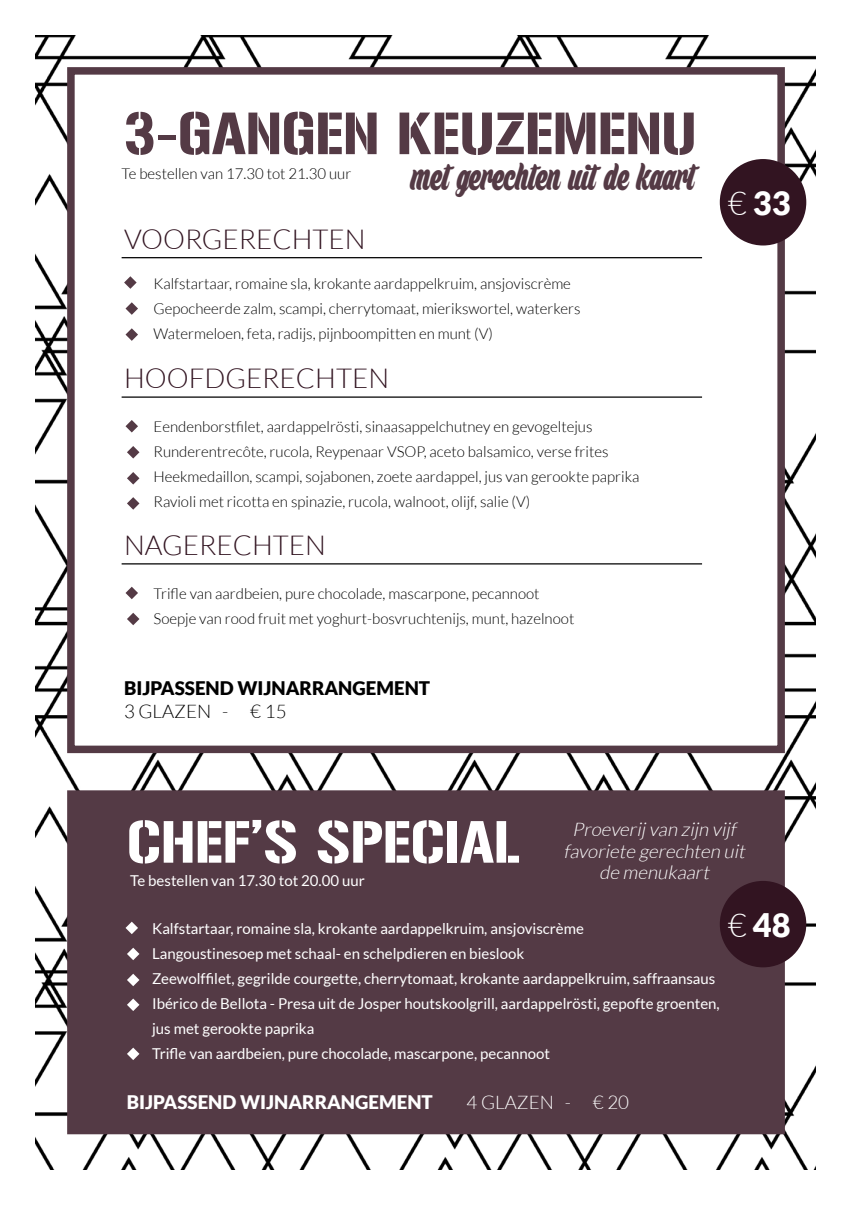
<style>
.page{position:relative;width:851px;height:1205px;background:#fff}
.page>*{position:absolute;margin:0;border:0;box-sizing:border-box;transform-origin:0 0}
.t1{font:52.5px "Gunplay";color:#543a45}
.t2{font:52.5px "Gunplay";color:#fff}
.t3{font:38.75px "Backpack Personal Use";color:#543a45}
.t4{font:900 32.5px "Lato";color:#fff}
.t5{font:300 27.5px "Lato";color:#321421}
.t6{font:italic 300 18.75px/21.2px "Lato";color:#fff;text-align:center}
.t7{font:900 18.75px "Lato";color:#000}
.t8{font:900 18.75px "Lato";color:#fff}
.t9{font:300 18.75px "Lato";color:#000}
.t10{font:300 18.75px "Lato";color:#fff}
.t11{font:300 15px/25px "Lato";color:#000}
.t12{font:15px/25px "Lato";color:#fff}
.s1{font-weight:300}
</style>
<div class="page">
<img style="left:36px;top:35px;width:779px;height:1134px">
<div style="left:67px;top:67px;width:717px;height:686px;background:#fff;border:8px solid #543a45"></div>
<hr style="left:122px;top:257px;width:580px;height:1px;background:#000">
<hr style="left:122px;top:396px;width:580px;height:2px;background:#000">
<hr style="left:122px;top:563px;width:580px;height:1px;background:#000">
<svg style="left:124px;top:276px;width:13px;height:13px"></svg>
<svg style="left:125px;top:302px;width:13px;height:13px"></svg>
<svg style="left:125px;top:328px;width:13px;height:13px"></svg>
<svg style="left:125px;top:420px;width:13px;height:12px"></svg>
<svg style="left:127px;top:446px;width:12px;height:12px"></svg>
<svg style="left:127px;top:472px;width:12px;height:12px"></svg>
<svg style="left:127px;top:497px;width:12px;height:13px"></svg>
<svg style="left:125px;top:587px;width:13px;height:12px"></svg>
<svg style="left:127px;top:613px;width:12px;height:12px"></svg>
<div style="left:719px;top:159px;width:87px;height:86px;background:#321421;border-radius:50%"></div>
<div style="left:67px;top:790px;width:717px;height:344px;background:#543a45"></div>
<div style="left:719px;top:881px;width:87px;height:86px;background:#321421;border-radius:50%"></div>
<svg style="left:125px;top:921px;width:13px;height:13px"></svg>
<svg style="left:127px;top:947px;width:12px;height:13px"></svg>
<svg style="left:127px;top:973px;width:12px;height:13px"></svg>
<svg style="left:127px;top:998px;width:12px;height:13px"></svg>
<svg style="left:127px;top:1047px;width:12px;height:13px"></svg>
<h1 class="t1" style="left:124px;top:103px;width:573px">3-GANGEN KEUZEMENU</h1>
<p class="t11" style="left:122px;top:161px;width:231px">Te bestellen van 17.30 tot 21.30 uur</p>
<h3 class="t5" style="left:124px;top:224px;width:243px">VOORGERECHTEN</h3>
<h2 class="t3" style="left:410px;top:154px;width:285px">met gerechten uit de kaart</h2>
<p class="t11" style="left:153px;top:271px;width:428px">Kalfstartaar, romaine sla, krokante aardappelkruim, ansjoviscrème<br>Gepocheerde zalm, scampi, cherrytomaat, mierikswortel, waterkers<br>Watermeloen, feta, radijs, pijnboompitten en munt (V)</p>
<h3 class="t5" style="left:124px;top:363px;width:266px">HOOFDGERECHTEN</h3>
<p class="t11" style="left:153px;top:414px;width:487px">Eendenborstfilet, aardappelrösti, sinaasappelchutney en gevogeltejus Runderentrecôte, rucola, Reypenaar VSOP, aceto balsamico, verse frites Heekmedaillon, scampi, sojabonen, zoete aardappel, jus van gerookte paprika Ravioli met ricotta en spinazie, rucola, walnoot, olijf, salie (V)</p>
<h3 class="t5" style="left:124px;top:530px;width:203px">NAGERECHTEN</h3>
<p class="t11" style="left:153px;top:581px;width:422px">Trifle van aardbeien, pure chocolade, mascarpone, pecannoot<br>Soepje van rood fruit met yoghurt-bosvruchtenijs, munt, hazelnoot</p>
<p class="t7" style="left:124px;top:677px;width:307px">BIJPASSEND WIJNARRANGEMENT</p>
<p class="t9" style="left:124px;top:701px;width:164px">3 GLAZEN - € 15</p>
<h3 class="t4" style="left:727px;top:184px;width:64px"><span class="s1">€</span> 33</h3>
<h1 class="t2" style="left:127px;top:812px;width:394px">CHEF’S SPECIAL</h1>
<p class="t12" style="left:130px;top:867px;width:236px">Te bestellen van 17.30 tot 20.00 uur</p>
<p class="t6" style="left:563px;top:819px;width:187px">Proeverij van zij n vijf favoriete gerechten uit de menukaart</p>
<p class="t12" style="left:152px;top:916px;width:569px">Kalfstartaar, romaine sla, krokante aardappelkruim, ansjoviscrème<br>Langoustinesoep met schaal- en schelpdieren en bieslook<br>Zeewolffilet, gegrilde courgette, cherrytomaat, krokante aardappelkruim, saffraansaus Ibérico de Bellota - Presa uit de Josper houtskoolgrill, aardappelrösti, gepofte groenten, jus met gerookte paprika<br>Trifle van aardbeien, pure chocolade, mascarpone, pecannoot</p>
<h3 class="t4" style="left:727px;top:905px;width:64px"><span class="s1">€</span> 48</h3>
<p class="t8" style="left:127px;top:1091px;width:307px">BIJPASSEND WIJNARRANGEMENT</p>
<p class="t10" style="left:466px;top:1092px;width:164px">4 GLAZEN - € 20</p>
</div>
